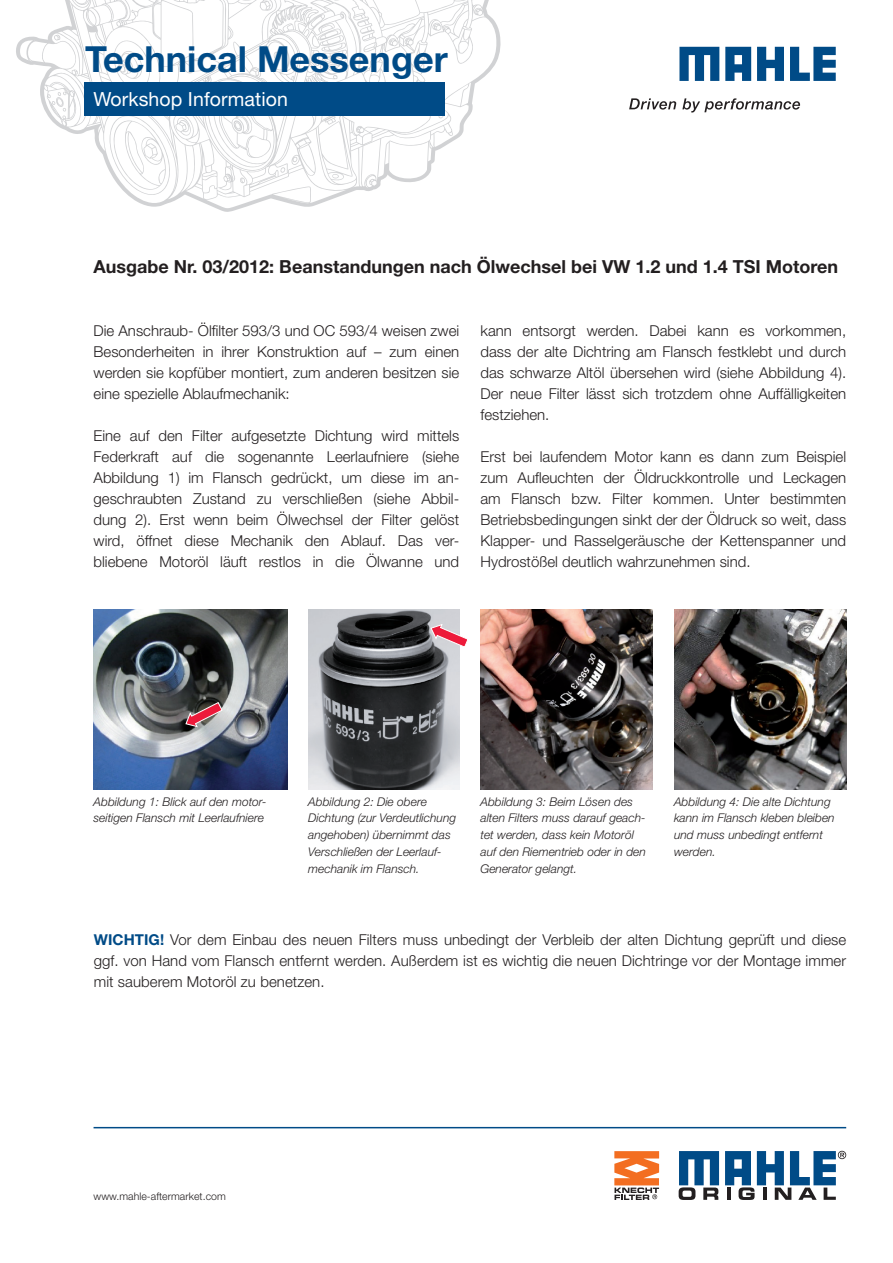
<style>
.page{position:relative;width:893px;height:1263px;background:#fff}
.page>*{position:absolute;margin:0;border:0;box-sizing:border-box;transform-origin:0 0}
.t1{font:700 36px "Helvetica Neue LT Pro";color:#004b87}
.t2{font:19.5px "Helvetica Neue LT Pro";letter-spacing:.005em;color:#fff}
.t3{font:700 18px "Helvetica Neue LT Pro";color:#231f20}
.t4{font:300 15px/21px "Helvetica Neue LT Pro";color:#231f20;text-align:justify}
.t5{font:italic 300 12px/16.8px "Helvetica Neue LT Pro";color:#231f20}
.t6{font:300 10.5px "Helvetica Neue LT Pro";letter-spacing:.005em;color:#231f20}
.s1{font-weight:700;color:#004b87}
</style>
<div class="page">
<svg style="left:16px;top:0;width:485px;height:212px"></svg>
<div style="left:84px;top:82px;width:361px;height:34px;background:#004b87"></div>
<svg style="left:629px;top:98px;width:171px;height:15px"></svg>
<svg style="left:679px;top:47px;width:157px;height:34px"></svg>
<svg style="left:679px;top:1151px;width:40px;height:49px"></svg>
<svg style="left:725px;top:1151px;width:121px;height:49px"></svg>
<hr style="left:94px;top:1127px;width:752px;height:1px;background:#004b87">
<img style="left:94px;top:609px;width:193px;height:180px">
<img style="left:480px;top:609px;width:173px;height:180px">
<img style="left:674px;top:609px;width:172px;height:180px">
<img style="left:308px;top:609px;width:151px;height:180px">
<svg style="left:614px;top:1151px;width:45px;height:49px"></svg>
<svg style="left:185px;top:701px;width:38px;height:26px"></svg>
<svg style="left:430px;top:623px;width:37px;height:25px"></svg>
<h1 class="t1" style="left:85px;top:37px;width:364px">Technical Messenger</h1>
<h2 class="t2" style="left:94px;top:87px;width:196px">Workshop Information</h2>
<p class="t3" style="left:94px;top:255px;width:746px">Ausgabe Nr. 03/2012: Beanstandungen nach Ölwechsel bei VW 1.2 und 1.4 TSI Motoren</p>
<p class="t4" style="left:94px;top:320px;width:367px">Die Anschraub- Ölfilter 593/3 und OC 593/4 weisen zwei Besonderheiten in ihrer Konstruktion auf – zum einen werden sie kopfüber montiert, zum anderen besitzen sie eine spezielle Ablaufmechanik:</p>
<p class="t4" style="left:94px;top:425px;width:367px">Eine auf den Filter aufgesetzte Dichtung wird mittels Federkraft auf die sogenannte Leerlaufniere (siehe Abbildung 1) im Flansch gedrückt, um diese im an&shy;geschraubten Zustand zu verschließen (siehe Abbil&shy;dung 2). Erst wenn beim Ölwechsel der Filter gelöst wird, öffnet diese Mechanik den Ablauf. Das ver&shy;bliebene Motoröl läuft restlos in die Ölwanne und</p>
<p class="t4" style="left:480px;top:320px;width:367px">kann entsorgt werden. Dabei kann es vorkommen, dass der alte Dichtring am Flansch festklebt und durch das schwarze Altöl übersehen wird (siehe Abbildung 4).<br>Der neue Filter lässt sich trotzdem ohne Auffälligkeiten festziehen.</p>
<p class="t4" style="left:480px;top:446px;width:367px">Erst bei laufendem Motor kann es dann zum Beispiel zum Aufleuchten der Öldruckkontrolle und Leckagen am Flansch bzw. Filter kommen. Unter bestimmten Betriebsbedingungen sinkt der der Öldruck so weit, dass Klapper- und Rasselgeräusche der Kettenspanner und Hydrostößel deutlich wahrzunehmen sind.</p>
<p class="t5" style="left:308px;top:793px;width:149px">Abbildung 2: Die obere<br>Dichtung (zur Verdeutlichung angehoben) übernimmt das<br>Verschließen der Leerlauf&shy;mechanik im Flansch.</p>
<p class="t5" style="left:94px;top:793px;width:174px">Abbildung 1: Blick auf den motor&shy;seitigen Flansch mit Leerlaufniere</p>
<p class="t5" style="left:480px;top:793px;width:167px">Abbildung 3: Beim Lösen des alten Filters muss darauf geach&shy;tet werden, dass kein Motoröl auf den Riementrieb oder in den<br>Generator gelangt.</p>
<p class="t5" style="left:674px;top:793px;width:162px">Abbildung 4: Die alte Dichtung kann im Flansch kleben bleiben und muss unbedingt entfernt werden.</p>
<p class="t4" style="left:94px;top:929px;width:754px"><span class="s1">WICHTIG!</span> Vor dem Einbau des neuen Filters muss unbedingt der Verbleib der alten Dichtung geprüft und diese ggf. von Hand vom Flansch entfernt werden. Außerdem ist es wichtig die neuen Dichtringe vor der Montage immer mit sauberem Motoröl zu benetzen.</p>
<p class="t6" style="left:94px;top:1190px;width:134px">www.mahle-aftermarket.com</p>
</div>
